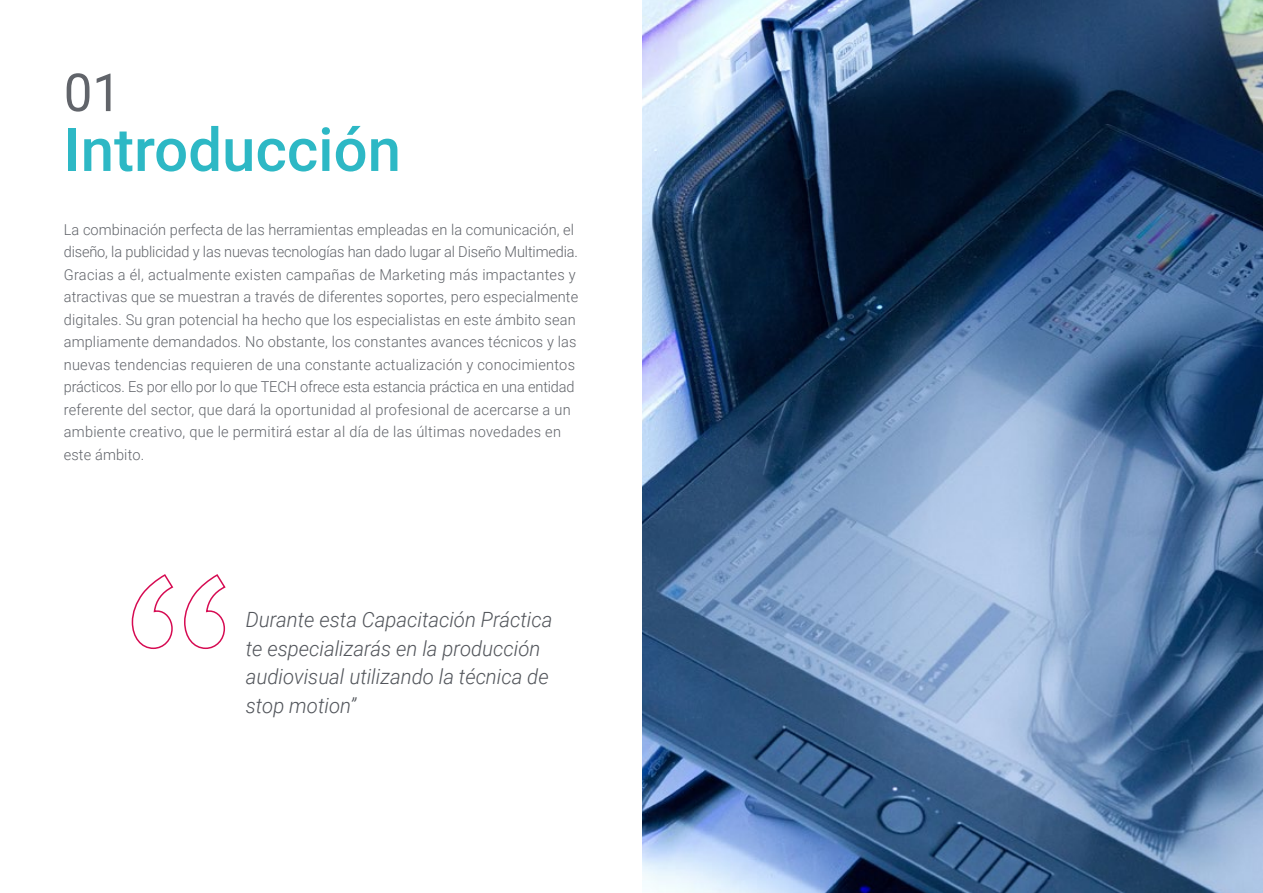
<style>
.page{position:relative;width:1263px;height:893px;background:#fff}
.page>*{position:absolute;margin:0;border:0;box-sizing:border-box;transform-origin:0 0}
.t1{font:500 60px "Roboto";color:#2db8c5}
.t2{font:52.5px "Roboto";color:#61646a}
.t3{font:italic 300 21px/28.5px "Roboto";color:#52555b}
.t4{font:300 15px/22.5px "Roboto";letter-spacing:.01em;color:#61646a}
</style>
<div class="page">
<svg style="left:131px;top:574px;width:95px;height:76px"></svg>
<img style="left:642px;top:0;width:621px;height:893px">
<h2 class="t2" style="left:64px;top:56px;width:59px">01</h2>
<h1 class="t1" style="left:64px;top:108px;width:339px">Introducción</h1>
<p class="t4" style="left:64px;top:217px;width:516px">La combinación perfecta de las herramientas empleadas en la comunicación, el diseño, la publicidad y las nuevas tecnologías han dado lugar al Diseño Multimedia.<br>Gracias a él, actualmente existen campañas de Marketing más impactantes y atractivas que se muestran a través de diferentes soportes, pero especialmente digitales. Su gran potencial ha hecho que los especialistas en este ámbito sean ampliamente demandados. No obstante, los constantes avances técnicos y las nuevas tendencias requieren de una constante actualización y conocimientos prácticos. Es por ello por lo que TECH ofrece esta estancia práctica en una entidad referente del sector, que dará la oportunidad al profesional de acercarse a un ambiente creativo, que le permitirá estar al día de las últimas novedades en este ámbito.</p>
<h3 class="t3" style="left:246px;top:605px;width:308px">Durante esta Capacitación Práctica te especializarás en la producción audiovisual utilizando la técnica de stop motion”</h3>
</div>
